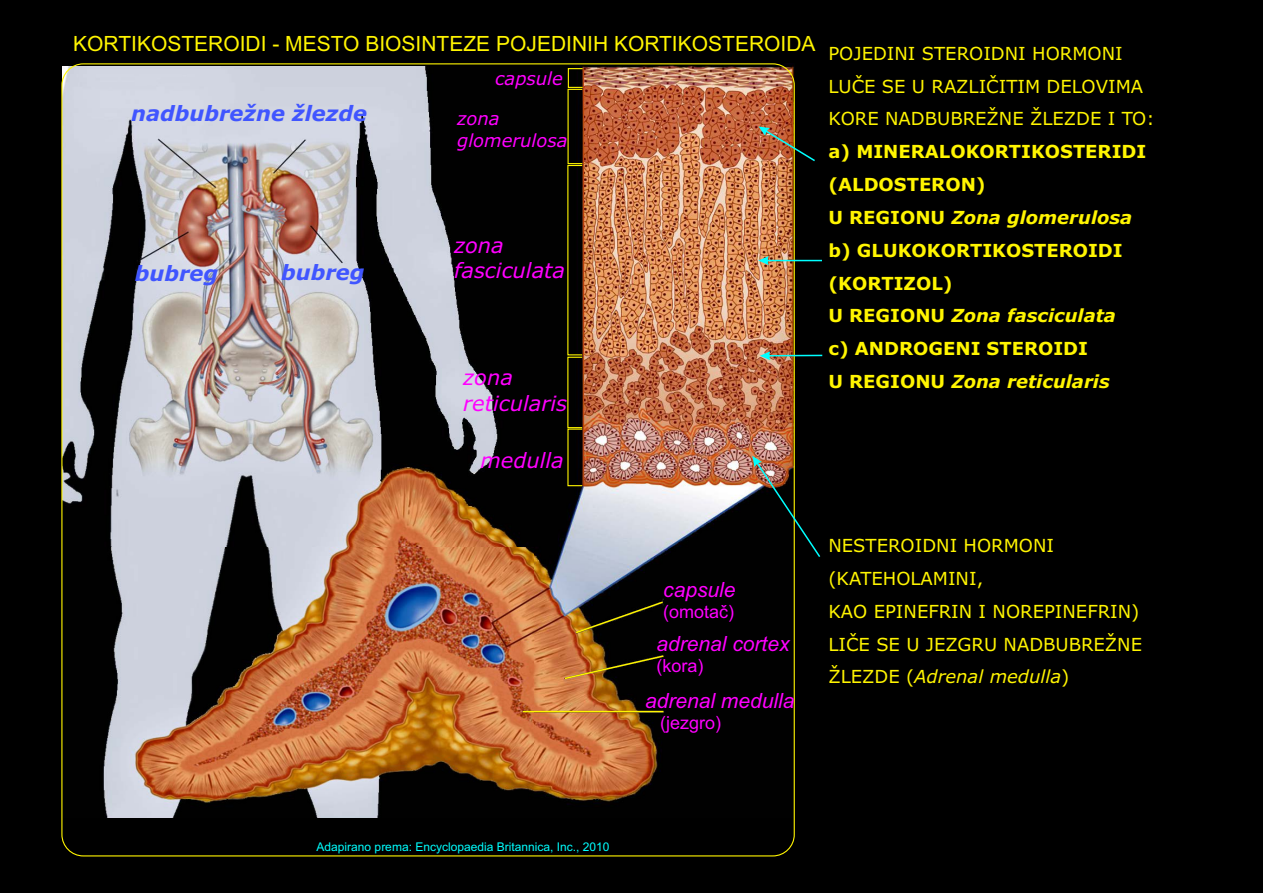
<style>
.page{position:relative;width:1263px;height:893px;background:#000}
.page>*{position:absolute;margin:0;border:0;box-sizing:border-box;transform-origin:0 0}
.t1{font:21px "Arial";color:#fff500}
.t2{font:italic 21px/25.5px "Verdana";color:#f0f}
.t3{font:italic 21px "Arial";color:#f0f}
.t4{font:italic 700 21px "Verdana";color:#4055ff}
.t5{font:18px/32.8px "Verdana";color:#fff500}
.t6{font:700 18px/32.8px "Verdana";color:#fff500}
.t7{font:italic 18px/21.9px "Verdana";color:#f0f}
.t8{font:18px "Arial";color:#f0f}
.t9{font:12px "Arial";color:#0ff}
.s1{font-style:italic}
</style>
<div class="page">
<img style="left:63px;top:67px;width:465px;height:481px">
<img style="left:533px;top:65px;width:261px;height:740px">
<img style="left:103px;top:548px;width:430px;height:269px">
<div style="left:568px;top:68px;width:15px;height:20px;border:1px solid #fff500"></div>
<svg style="left:574px;top:600px;width:90px;height:34px"></svg>
<svg style="left:758px;top:126px;width:57px;height:35px"></svg>
<svg style="left:758px;top:256px;width:64px;height:9px"></svg>
<svg style="left:760px;top:351px;width:62px;height:9px"></svg>
<img style="left:752px;top:456px;width:68px;height:101px">
<svg style="left:563px;top:654px;width:102px;height:26px"></svg>
<hr style="left:523px;top:711px;width:140px;height:1px;background:#fff500">
<p class="t1" style="left:73px;top:36px;width:744px">KORTIKOSTEROIDI - MESTO BIOSINTEZE POJEDINIH KORTIKOSTEROIDA</p>
<p class="t4" style="left:131px;top:105px;width:237px">nadbubrežne žlezde</p>
<p class="t4" style="left:135px;top:265px;width:85px">bubreg</p>
<p class="t4" style="left:281px;top:264px;width:85px">bubreg</p>
<p class="t7" style="left:495px;top:69px;width:69px">capsule</p>
<p class="t7" style="left:457px;top:109px;width:112px">zona glomerulosa</p>
<p class="t2" style="left:454px;top:234px;width:113px">zona fasciculata</p>
<p class="t2" style="left:463px;top:367px;width:105px">zona reticularis</p>
<p class="t5" style="left:828px;top:38px;width:328px">POJEDINI STEROIDNI HORMONI<br>LUČE SE U RAZLIČITIM DELOVIMA<br>KORE NADBUBREŽNE ŽLEZDE I TO:</p>
<p class="t6" style="left:828px;top:137px;width:319px">a) MINERALOKORTIKOSTERIDI (ALDOSTERON)<br>U REGIONU <span class="s1">Zona glomerulosa </span>b) GLUKOKORTIKOSTEROIDI (KORTIZOL)<br>U REGIONU <span class="s1">Zona fasciculata<br></span>c) ANDROGENI STEROIDI<br>U REGIONU <span class="s1">Zona reticularis</span></p>
<p class="t2" style="left:480px;top:449px;width:85px">medulla</p>
<p class="t3" style="left:663px;top:582px;width:74px">capsule</p>
<p class="t8" style="left:663px;top:605px;width:73px">(omotač)</p>
<p class="t3" style="left:656px;top:635px;width:135px">adrenal cortex</p>
<p class="t8" style="left:656px;top:658px;width:48px">(kora)</p>
<p class="t3" style="left:645px;top:693px;width:151px">adrenal medulla</p>
<p class="t8" style="left:660px;top:715px;width:63px">(jezgro)</p>
<p class="t5" style="left:828px;top:531px;width:315px">NESTEROIDNI HORMONI (KATEHOLAMINI,<br>KAO EPINEFRIN I NOREPINEFRIN)<br>LIČE SE U JEZGRU NADBUBREŽNE<br>ŽLEZDE (<span class="s1">Adrenal medulla</span>)</p>
<p class="t9" style="left:317px;top:842px;width:294px">Adapirano prema: Encyclopaedia Britannica, Inc., 2010</p>
</div>
